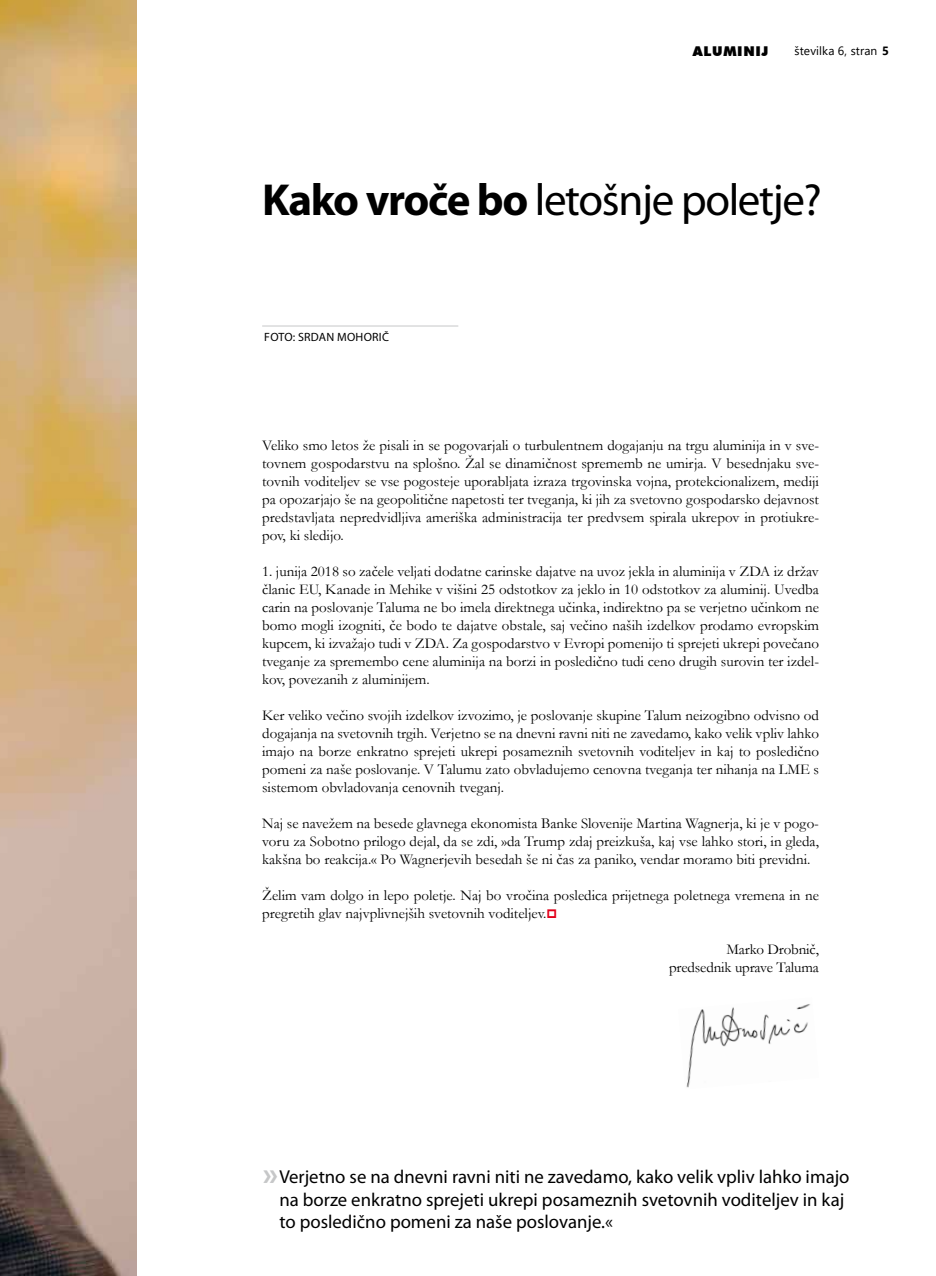
<style>
.page{position:relative;width:936px;height:1276px;background:#fff}
.page>*{position:absolute;margin:0;border:0;box-sizing:border-box;transform-origin:0 0}
.t1{font:45px "Myriad Pro";letter-spacing:-.03em;color:#000}
.t2{font:700 33px "Myriad Pro";color:#c6c7c8}
.t3{font:18.75px/22.5px "Myriad Pro";color:#000}
.t4{font:15px/18px "Garamond";color:#000;text-align:justify}
.t5{font:900 13.5px "Futura BT";letter-spacing:.05em;color:#000}
.t6{font:12px "Myriad Pro";letter-spacing:.02em;color:#000}
.t7{font:12px "Segoe UI";letter-spacing:.01em;color:#000}
.s1{font-weight:700}
</style>
<div class="page">
<img style="left:0;top:0;width:136px;height:1276px">
<hr style="left:262px;top:326px;width:196px;height:1px;background:#c6c7c8">
<img style="left:686px;top:1004px;width:124px;height:84px">
<p class="t5" style="left:693px;top:43px;width:77px">ALUMINIJ</p>
<p class="t7" style="left:794px;top:40px;width:96px">številka 6, stran <span class="s1">5</span></p>
<h1 class="t1" style="left:262px;top:175px;width:561px"><span class="s1">Kako vroče bo</span> letošnje poletje?</h1>
<p class="t6" style="left:264px;top:331px;width:126px">FOTO: SRDAN MOHORIČ</p>
<p class="t4" style="left:262px;top:436px;width:558px">Veliko smo letos že pisali in se pogovarjali o turbulentnem dogajanju na trgu aluminija in v sve&shy;tovnem gospodarstvu na splošno. Žal se dinamičnost sprememb ne umirja. V besednjaku sve&shy;tovnih voditeljev se vse pogosteje uporabljata izraza trgovinska vojna, protekcionalizem, mediji pa opozarjajo še na geopolitične napetosti ter tveganja, ki jih za svetovno gospodarsko dejavnost predstavljata nepredvidljiva ameriška administracija ter predvsem spirala ukrepov in protiukre&shy;pov, ki sledijo.</p>
<p class="t4" style="left:262px;top:562px;width:558px">1. junija 2018 so začele veljati dodatne carinske dajatve na uvoz jekla in aluminija v ZDA iz držav članic EU, Kanade in Mehike v višini 25 odstotkov za jeklo in 10 odstotkov za aluminij. Uvedba carin na poslovanje Taluma ne bo imela direktnega učinka, indirektno pa se verjetno učinkom ne bomo mogli izogniti, če bodo te dajatve obstale, saj večino naših izdelkov prodamo evropskim kupcem, ki izvažajo tudi v ZDA. Za gospodarstvo v Evropi pomenijo ti sprejeti ukrepi povečano tveganje za spremembo cene aluminija na borzi in posledično tudi ceno drugih surovin ter izdel&shy;kov, povezanih z aluminijem.</p>
<p class="t4" style="left:262px;top:706px;width:558px">Ker veliko večino svojih izdelkov izvozimo, je poslovanje skupine Talum neizogibno odvisno od dogajanja na svetovnih trgih. Verjetno se na dnevni ravni niti ne zavedamo, kako velik vpliv lahko imajo na borze enkratno sprejeti ukrepi posameznih svetovnih voditeljev in kaj to posledično pomeni za naše poslovanje. V Talumu zato obvladujemo cenovna tveganja ter nihanja na LME s sistemom obvladovanja cenovnih tveganj.</p>
<p class="t4" style="left:262px;top:814px;width:558px">Naj se navežem na besede glavnega ekonomista Banke Slovenije Martina Wagnerja, ki je v pogo&shy;voru za Sobotno prilogo dejal, da se zdi, »da Trump zdaj preizkuša, kaj vse lahko stori, in gleda, kakšna bo reakcija.« Po Wagnerjevih besedah še ni čas za paniko, vendar moramo biti previdni.</p>
<p class="t4" style="left:262px;top:886px;width:558px">Želim vam dolgo in lepo poletje. Naj bo vročina posledica prijetnega poletnega vremena in ne pregretih glav najvplivnejših svetovnih voditeljev.</p>
<p class="t4" style="left:669px;top:940px;width:151px;text-align:right">Marko Drobnič, predsednik uprave Taluma</p>
<p class="t3" style="left:279px;top:1166px;width:571px">Verjetno se na dnevni ravni niti ne zavedamo, kako velik vpliv lahko imajo na borze enkratno sprejeti ukrepi posameznih svetovnih voditeljev in kaj to posledično pomeni za naše poslovanje.«</p>
<h2 class="t2" style="left:263px;top:1155px;width:17px">»</h2>
</div>
